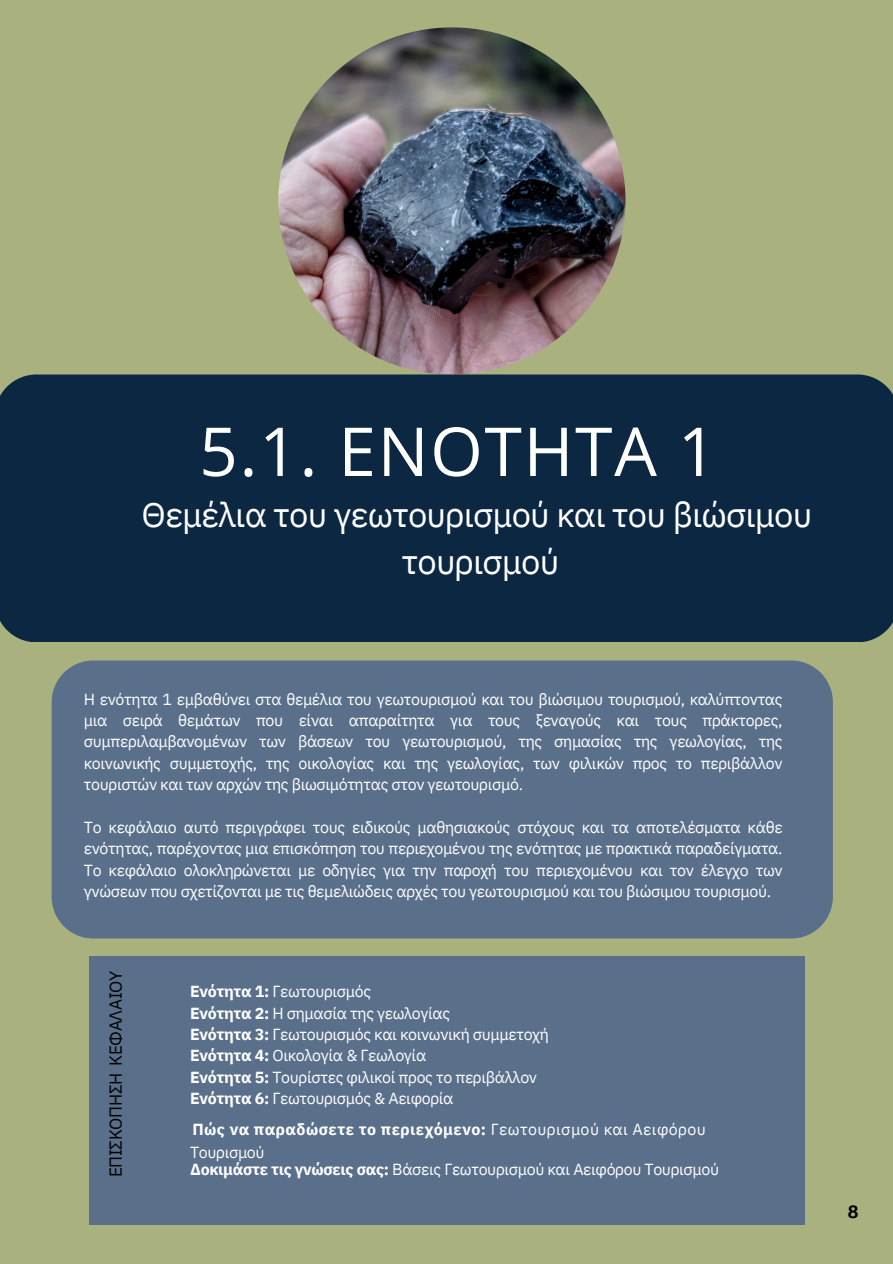
<style>
.page{position:relative;width:893px;height:1264px;background:#fff}
.page>*{position:absolute;margin:0;border:0;box-sizing:border-box;transform-origin:0 0}
.t1{font:67.5px "Open Sans";letter-spacing:.025em;color:#fff}
.t2{font:34.5px/47.2px "IBM Plex Sans";letter-spacing:-.02em;color:#fff;text-align:center}
.t3{font:700 18px "Aileron";color:#000}
.t4{font:17.25px "IBM Plex Sans";letter-spacing:-.02em;color:#000}
.t5{font:16.05px/21.3px "IBM Plex Sans";letter-spacing:-.02em;color:#fff;text-align:justify}
.t6{font:700 16.05px "IBM Plex Sans";letter-spacing:.025em;color:#fff}
.s1{font-weight:700}
.s2{font-weight:400}
</style>
<div class="page">
<div style="left:0;top:0;width:892px;height:1263px;background:#a9b27f"></div>
<img style="left:278px;top:27px;width:347px;height:347px;border-radius:50%">
<div style="left:0;top:374px;width:892px;height:268px;background:#0c2742"></div>
<div style="left:52px;top:660px;width:780px;height:278px;background:#596f8a"></div>
<div style="left:89px;top:956px;width:715px;height:267px;background:#596f8a"></div>
<p class="t1" style="left:199px;top:404px;width:518px">5.1. ENOTHTA 1</p>
<p class="t2" style="left:141px;top:490px;width:672px">Θεμέλια του γεωτουρισμού και του βιώσιμου τουρισμού</p>
<h1 class="t5" style="left:84px;top:688px;width:700px">Η ενότητα 1 εμβαθύνει στα θεμέλια του γεωτουρισμού και του βιώσιμου τουρισμού, καλύπτοντας μια σειρά θεμάτων που είναι απαραίτητα για τους ξεναγούς και τους πράκτορες, συμπεριλαμβανομένων των βάσεων του γεωτουρισμού, της σημασίας της γεωλογίας, της κοινωνικής συμμετοχής, της οικολογίας και της γεωλογίας, των φιλικών προς το περιβάλλον τουριστών και των αρχών της βιωσιμότητας στον γεωτουρισμό.</h1>
<h2 class="t5" style="left:84px;top:816px;width:700px">Το κεφάλαιο αυτό περιγράφει τους ειδικούς μαθησιακούς στόχους και τα αποτελέσματα κάθε ενότητας, παρέχοντας μια επισκόπηση του περιεχομένου της ενότητας με πρακτικά παραδείγματα.<br>Το κεφάλαιο ολοκληρώνεται με οδηγίες για την παροχή του περιεχομένου και τον έλεγχο των γνώσεων που σχετίζονται με τις θεμελιώδεις αρχές του γεωτουρισμού και του βιώσιμου τουρισμού.</h2>
<p class="t4" style="left:104px;top:1177px;width:208px;rotate:-90deg">ΕΠΙΣΚΟΠΗΣΗ ΚΕΦΑΛΑΙΟΥ</p>
<p class="t5" style="left:190px;top:980px;width:182px"><span class="s1">Ενότητα 1:</span> Γεωτουρισμός</p>
<p class="t5" style="left:190px;top:1001px;width:262px"><span class="s1">Ενότητα 2:</span> Η σημασία της γεωλογίας</p>
<p class="t5" style="left:190px;top:1023px;width:360px"><span class="s1">Ενότητα 3:</span> Γεωτουρισμός και κοινωνική συμμετοχή</p>
<p class="t5" style="left:190px;top:1044px;width:238px"><span class="s1">Ενότητα 4:</span> Οικολογία &amp; Γεωλογία</p>
<p class="t5" style="left:190px;top:1066px;width:348px"><span class="s1">Ενότητα 5:</span> Τουρίστες φιλικοί προς το περιβάλλον</p>
<p class="t5" style="left:190px;top:1087px;width:265px"><span class="s1">Ενότητα 6:</span> Γεωτουρισμός &amp; Αειφορία</p>
<p class="t6" style="left:192px;top:1118px;width:515px">Πώς να παραδώσετε το περιεχόμενο: <span class="s2">Γεωτουρισμού και Αειφόρου</span></p>
<p class="t5" style="left:190px;top:1141px;width:76px">Τουρισμού</p>
<p class="t5" style="left:190px;top:1158px;width:530px"><span class="s1">Δοκιμάστε τις γνώσεις σας:</span> Βάσεις Γεωτουρισμού και Αειφόρου Τουρισμού</p>
<p class="t3" style="left:847px;top:1200px;width:13px">8</p>
</div>
